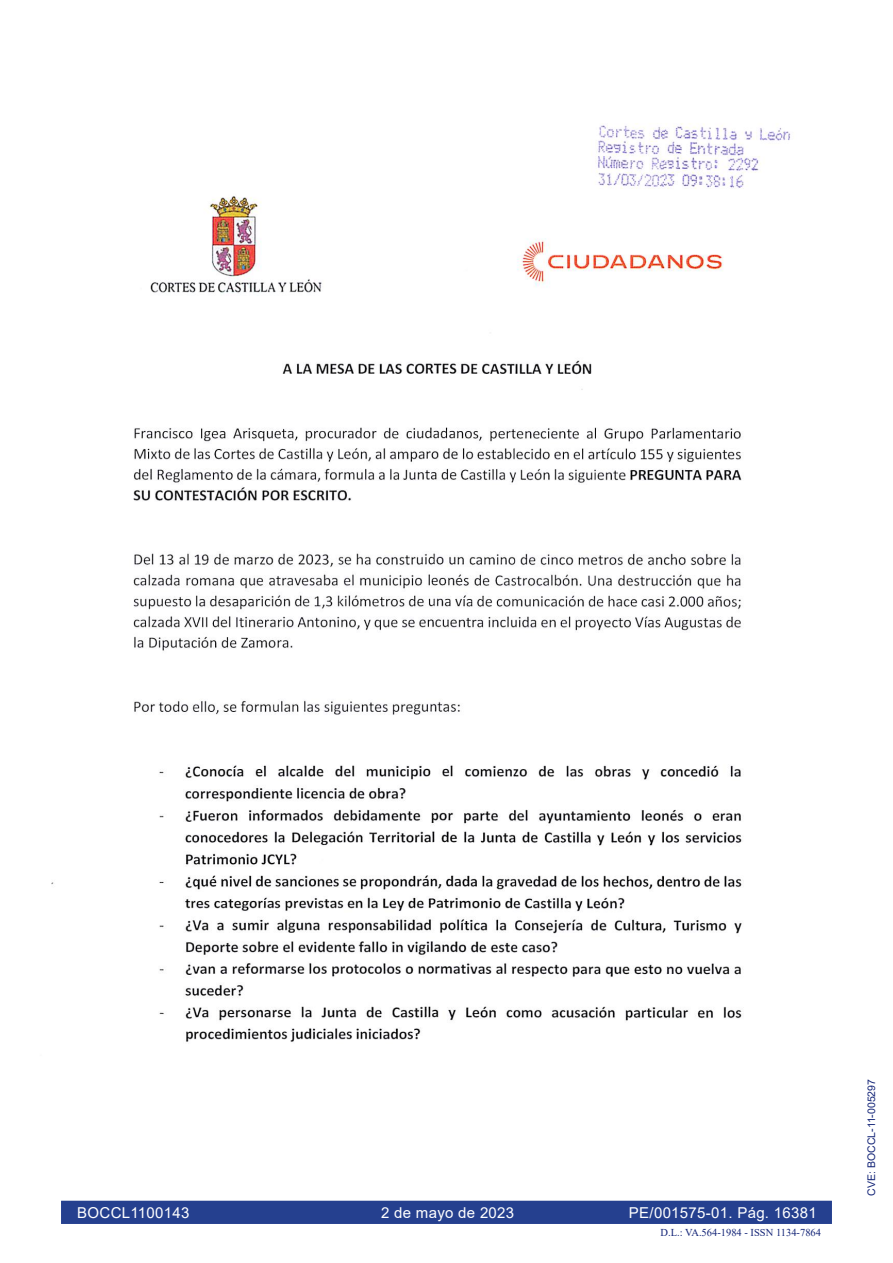
<style>
.page{position:relative;width:893px;height:1263px;background:#fff}
.page>*{position:absolute;margin:0;border:0;box-sizing:border-box;transform-origin:0 0}
.E_CVE{font:15px "Arial";letter-spacing:.02em;color:#fff}
.t1{font:10.5px "Times New Roman";color:#132477}
.t2{font:10.5px "Arial";color:#132477}
</style>
<div class="page">
<div style="left:60px;top:1200px;width:773px;height:25px;background:#25408f"></div>
<div style="left:60px;top:1199px;width:773px;height:26px;border:2px solid #fff"></div>
<img style="left:51px;top:123px;width:782px;height:1077px">
<p class="E_CVE" style="left:77px;top:1202px;width:114px">BOCCL1100143</p>
<p class="E_CVE" style="left:381px;top:1202px;width:135px">2 de mayo de 2023</p>
<p class="E_CVE" style="left:629px;top:1202px;width:189px">PE/001575-01. Pág. 16381</p>
<p class="t1" style="left:661px;top:1225px;width:162px">D.L.: VA.564-1984 - ISSN 1134-7864</p>
<p class="t2" style="left:864px;top:1195px;width:118px;rotate:-90deg">CVE: BOCCL-11-005297</p>
</div>
